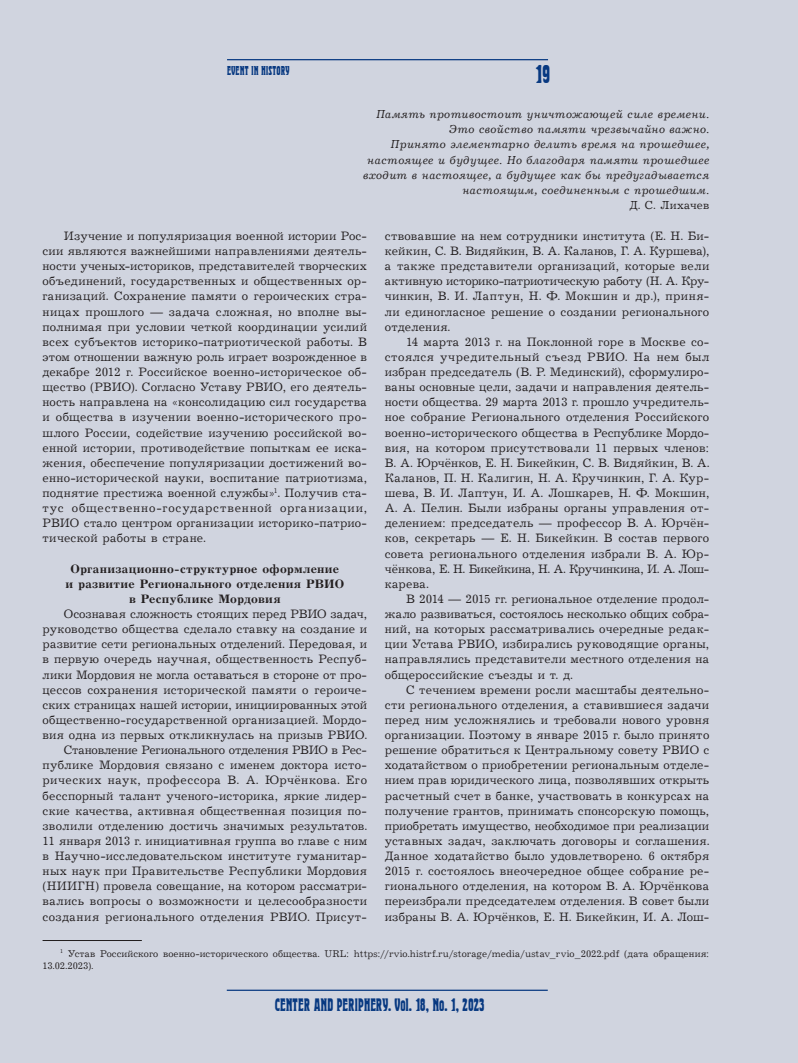
<style>
.page{position:relative;width:798px;height:1063px;background:#fff}
.page>*{position:absolute;margin:0;border:0;box-sizing:border-box;transform-origin:0 0}
.t1{font:25px "Herold DG";color:#083981}
.t2{font:17.5px "Herold DG";color:#083981}
.t3{font:12.5px/15.1px "Journal Cyrillic";letter-spacing:.015em;color:#231f20;text-align:justify}
.t4{font:12.5px/15.1px "Journal Bold Cyrillic";letter-spacing:.02em;color:#231f20;text-align:center}
.t5{font:12.5px "Herold DG";letter-spacing:.01em;color:#083981}
.t6{font:11.88px/15.1px "Journal Italic Cyrillic";letter-spacing:.025em;color:#231f20;text-align:right}
.t7{font:11.88px "Journal Cyrillic";letter-spacing:.02em;color:#231f20}
.t8{font:10px/12px "Journal Cyrillic";letter-spacing:.005em;color:#231f20}
</style>
<div class="page">
<div style="left:0;top:0;width:797px;height:1063px;background:#d0d4df"></div>
<hr style="left:227px;top:59px;width:321px;height:1px;background:#083981">
<hr style="left:227px;top:990px;width:320px;height:1px;background:#083981">
<hr style="left:43px;top:940px;width:99px;height:1px;background:#231f20">
<p class="t5" style="left:227px;top:63px;width:64px">EVENT IN HISTORY</p>
<h1 class="t1" style="left:535px;top:61px;width:16px">19</h1>
<p class="t6" style="left:363px;top:107px;width:348px">Память противостоит уничтожающей силе времени.<br>Это свойство памяти чрезвычайно важно.<br>Принято элементарно делить время на прошедшее, настоящее и будущее. Но благодаря памяти прошедшее входит в настоящее, а будущее как бы предугадывается настоящим, соединенным с прошедшим.</p>
<p class="t7" style="left:629px;top:199px;width:81px">Д. С. Лихачев</p>
<p class="t3" style="left:384px;top:229px;width:326px">ствовавшие на нем сотрудники института (Е. Н. Би&shy;кейкин, С. В. Видяйкин, В. А. Каланов, Г. А. Куршева), а также представители организаций, которые вели активную историко-патриотическую работу (Н. А. Кру&shy;чинкин, В. И. Лаптун, Н. Ф. Мокшин и др.), приня&shy;ли единогласное решение о создании регионального отделения.</p>
<p class="t3" style="left:384px;top:335px;width:326px;text-indent:21px">14 марта 2013 г. на Поклонной горе в Москве со&shy;стоялся учредительный съезд РВИО. На нем был избран председатель (В. Р. Мединский), сформулиро&shy;ваны основные цели, задачи и направления деятель&shy;ности общества. 29 марта 2013 г. прошло учредитель&shy;ное собрание Регионального отделения Российского военно-исторического общества в Республике Мордо&shy;вия, на котором присутствовали 11 первых членов:<br>В. А. Юрчёнков, Е. Н. Бикейкин, С. В. Видяйкин, В. А.<br>Каланов, П. Н. Калигин, Н. А. Кручинкин, Г. А. Кур&shy;шева, В. И. Лаптун, И. А. Лошкарев, Н. Ф. Мокшин, А. А. Пелин. Были избраны органы управления от&shy;делением: председатель — профессор В. А. Юрчён&shy;ков, секретарь — Е. Н. Бикейкин. В состав первого совета регионального отделения избрали В. А. Юр&shy;чёнкова, Е. Н. Бикейкина, Н. А. Кручинкина, И. А. Лош&shy;карева.</p>
<p class="t3" style="left:384px;top:592px;width:326px;text-indent:21px">В 2014 — 2015 гг. региональное отделение продол&shy;жало развиваться, состоялось несколько общих собра&shy;ний, на которых рассматривались очередные редак&shy;ции Устава РВИО, избирались руководящие органы, направлялись представители местного отделения на общероссийские съезды и т. д.</p>
<p class="t3" style="left:384px;top:683px;width:326px;text-indent:21px">С течением времени росли масштабы деятельно&shy;сти регионального отделения, а ставившиеся задачи перед ним усложнялись и требовали нового уровня организации. Поэтому в январе 2015 г. было принято решение обратиться к Центральному совету РВИО с ходатайством о приобретении региональным отделе&shy;нием прав юридического лица, позволявших открыть расчетный счет в банке, участвовать в конкурсах на получение грантов, принимать спонсорскую помощь, приобретать имущество, необходимое при реализации уставных задач, заключать договоры и соглашения.<br>Данное ходатайство было удовлетворено. 6 октября 2015 г. состоялось внеочередное общее собрание ре&shy;гионального отделения, на котором В. А. Юрчёнкова переизбрали председателем отделения. В совет были избраны В. А. Юрчёнков, Е. Н. Бикейкин, И. А. Лош-</p>
<p class="t8" style="left:43px;top:948px;width:668px;text-indent:18px"><sup>1</sup> Устав Российского военно-исторического общества. URL: https://rvio.histrf.ru/storage/media/ustav_rvio_2022.pdf (дата обращения:<br>13.02.2023).</p>
<p class="t3" style="left:43px;top:229px;width:326px;text-indent:21px">Изучение и популяризация военной истории Рос&shy;сии являются важнейшими направлениями деятель&shy;ности ученых-историков, представителей творческих объединений, государственных и общественных ор&shy;ганизаций. Сохранение памяти о героических стра&shy;ницах прошлого — задача сложная, но вполне вы&shy;полнимая при условии четкой координации усилий всех субъектов историко-патриотической работы. В этом отношении важную роль играет возрожденное в декабре 2012 г. Российское военно-историческое об&shy;щество (РВИО). Согласно Уставу РВИО, его деятель&shy;ность направлена на «консолидацию сил государства и общества в изучении военно-исторического про&shy;шлого России, содействие изучению российской во&shy;енной истории, противодействие попыткам ее иска&shy;жения, обеспечение популяризации достижений во&shy;енно-исторической науки, воспитание патриотизма, поднятие престижа военной службы»<sup>1</sup>. Получив ста&shy;тус общественно-государственной организации, РВИО стало центром организации историко-патрио&shy;тической работы в стране.</p>
<p class="t4" style="left:65px;top:561px;width:280px">Организационно-структурное оформление и развитие Регионального отделения РВИО в Республике Мордовия</p>
<p class="t3" style="left:43px;top:607px;width:326px;text-align:right">Осознавая сложность стоящих перед РВИО задач, руководство общества сделало ставку на создание и развитие сети региональных отделений. Передовая, и в первую очередь научная, общественность Респуб&shy;лики Мордовия не могла оставаться в стороне от про&shy;цессов сохранения исторической памяти о героиче&shy;ских страницах нашей истории, инициированных этой общественно-государственной организацией. Мордо&shy;вия одна из первых откликнулась на призыв РВИО.<br>Становление Регионального отделения РВИО в Рес&shy;публике Мордовия связано с именем доктора исто&shy;рических наук, профессора В. А. Юрчёнкова. Его бесспорный талант ученого-историка, яркие лидер&shy;ские качества, активная общественная позиция по&shy;зволили отделению достичь значимых результатов.<br>11 января 2013 г. инициативная группа во главе с ним в Научно-исследовательском институте гуманитар&shy;ных наук при Правительстве Республики Мордовия (НИИГН) провела совещание, на котором рассматри&shy;вались вопросы о возможности и целесообразности создания регионального отделения РВИО. Присут-</p>
<h2 class="t2" style="left:274px;top:995px;width:211px">CENTER AND PERIPHERY. Vol. 18, No. 1, 2023</h2>
</div>
